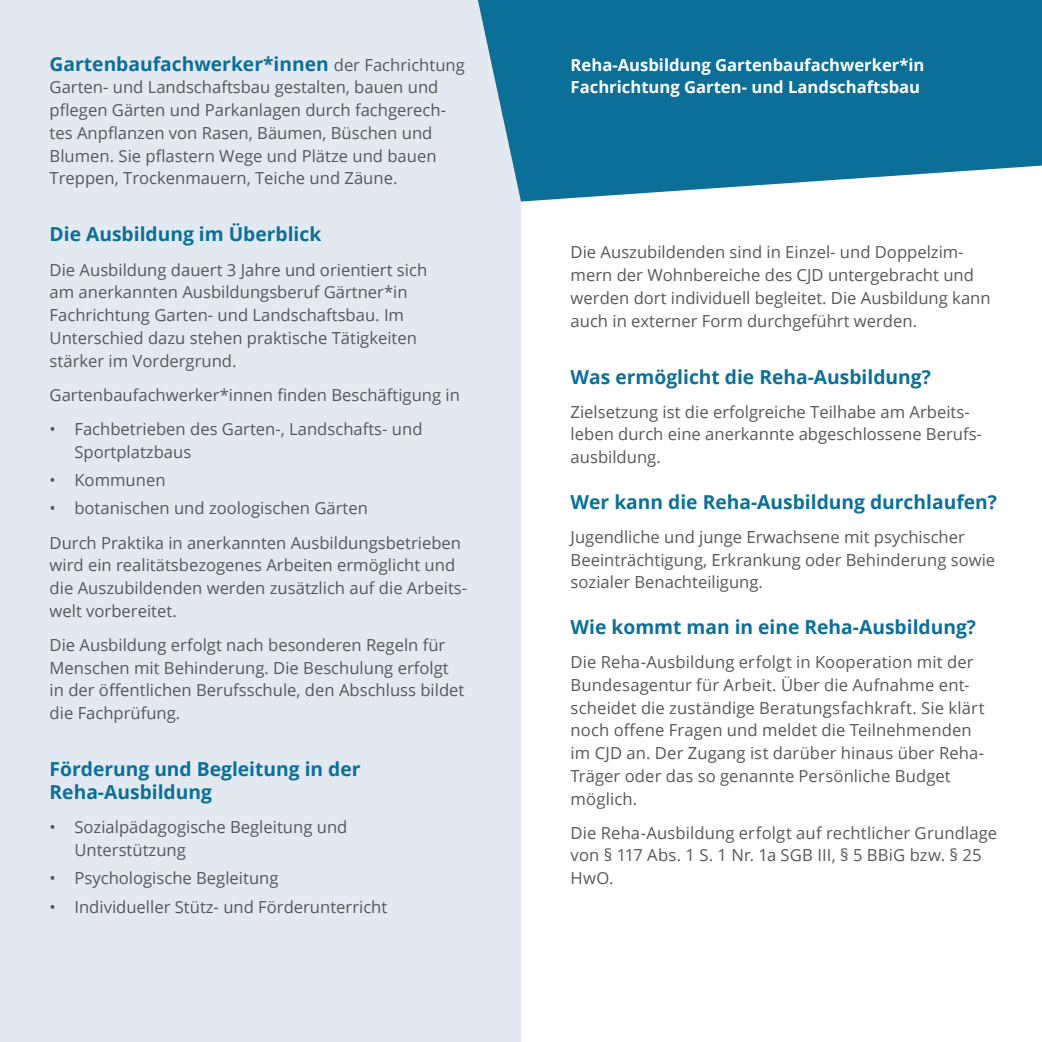
<style>
.page{position:relative;width:1042px;height:1042px;background:#fff}
.page>*{position:absolute;margin:0;border:0;box-sizing:border-box;transform-origin:0 0}
.Fließtext_Headline{font:700 19.25px "Open Sans";color:#0b6f98}
.Fließtext{font:700 19.25px/22.8px "Open Sans";color:#0b6f98}
.Fließtext-2{font:16.62px/22.8px "Open Sans";color:#57585a}
.Fließtext_Headline-2{font:16.62px/22.8px "Open Sans";color:#57585a}
.Störer_innen{font:700 16.62px "Open Sans";color:#fff}
.s1{font-weight:400;font-size:16.62px;color:#57585a}
</style>
<div class="page">
<div style="left:0;top:0;width:521px;height:1042px;background:#e3e9f0"></div>
<svg style="left:478px;top:0;width:564px;height:202px;background:#2880a4"></svg>
<p class="Fließtext_Headline" style="left:50px;top:50px;width:417px">Gartenbaufachwerker*innen <span class="s1">der Fachrichtung</span></p>
<p class="Fließtext_Headline-2" style="left:50px;top:76px;width:398px">Garten- und Landschaftsbau gestalten, bauen und pflegen Gärten und Parkanlagen durch fachgerech&shy;tes Anpflanzen von Rasen, Bäumen, Büschen und Blumen. Sie pflastern Wege und Plätze und bauen Treppen, Trockenmauern, Teiche und Zäune.</p>
<p class="Fließtext_Headline" style="left:50px;top:221px;width:273px">Die Ausbildung im Überblick</p>
<p class="Fließtext_Headline-2" style="left:50px;top:258px;width:379px">Die Ausbildung dauert 3 Jahre und orientiert sich am anerkannten Ausbildungsberuf Gärtner*in Fachrichtung Garten- und Landschaftsbau. Im Unterschied dazu stehen praktische Tätigkeiten stärker im Vordergrund.</p>
<p class="Fließtext_Headline-2" style="left:50px;top:383px;width:412px">Gartenbaufachwerker*innen finden Beschäftigung in</p>
<p class="Fließtext-2" style="left:74px;top:417px;width:350px;text-indent:-25px">• Fachbetrieben des Garten-, Landschafts- und<br>Sportplatzbaus</p>
<p class="Fließtext-2" style="left:50px;top:468px;width:117px">• Kommunen</p>
<p class="Fließtext-2" style="left:50px;top:496px;width:320px">• botanischen und zoologischen Gärten</p>
<p class="Fließtext_Headline-2" style="left:50px;top:531px;width:419px">Durch Praktika in anerkannten Ausbildungsbetrieben wird ein realitätsbezogenes Arbeiten ermöglicht und die Auszubildenden werden zusätzlich auf die Arbeits&shy;welt vorbereitet.</p>
<p class="Fließtext_Headline-2" style="left:50px;top:633px;width:416px">Die Ausbildung erfolgt nach besonderen Regeln für Menschen mit Behinderung. Die Beschulung erfolgt in der öffentlichen Berufsschule, den Abschluss bildet die Fachprüfung.</p>
<p class="Fließtext" style="left:50px;top:757px;width:312px">Förderung und Begleitung in der<br>Reha-Ausbildung</p>
<p class="Fließtext-2" style="left:74px;top:815px;width:274px;text-indent:-25px">• Sozialpädagogische Begleitung und<br>Unterstützung</p>
<p class="Fließtext-2" style="left:50px;top:866px;width:230px">• Psychologische Begleitung</p>
<p class="Fließtext-2" style="left:50px;top:895px;width:339px">• Individueller Stütz- und Förderunterricht</p>
<p class="Störer_innen" style="left:570px;top:53px;width:355px">Reha-Ausbildung Gartenbaufachwerker*in</p>
<p class="Störer_innen" style="left:570px;top:76px;width:351px">Fachrichtung Garten- und Landschaftsbau</p>
<p class="Fließtext-2" style="left:570px;top:241px;width:421px">Die Auszubildenden sind in Einzel- und Doppelzim&shy;mern der Wohnbereiche des CJD untergebracht und werden dort individuell begleitet. Die Ausbildung kann auch in externer Form durchgeführt werden.</p>
<p class="Fließtext_Headline" style="left:570px;top:363px;width:362px">Was ermöglicht die Reha-Ausbildung?</p>
<p class="Fließtext-2" style="left:570px;top:400px;width:413px">Zielsetzung ist die erfolgreiche Teilhabe am Arbeits&shy;leben durch eine anerkannte abgeschlossene Berufs&shy;ausbildung.</p>
<p class="Fließtext_Headline" style="left:570px;top:488px;width:428px">Wer kann die Reha-Ausbildung durchlaufen?</p>
<p class="Fließtext-2" style="left:570px;top:525px;width:396px">Jugendliche und junge Erwachsene mit psychischer</p>
<p class="Fließtext-2" style="left:570px;top:548px;width:426px">Beeinträchtigung, Erkrankung oder Behinderung sowie</p>
<p class="Fließtext-2" style="left:570px;top:570px;width:194px">sozialer Benachteiligung.</p>
<p class="Fließtext_Headline" style="left:570px;top:613px;width:407px">Wie kommt man in eine Reha-Ausbildung?</p>
<p class="Fließtext-2" style="left:570px;top:650px;width:415px">Die Reha-Ausbildung erfolgt in Kooperation mit der Bundesagentur für Arbeit. Über die Aufnahme ent&shy;scheidet die zuständige Beratungsfachkraft. Sie klärt noch offene Fragen und meldet die Teilnehmenden im CJD an. Der Zugang ist darüber hinaus über Reha-Träger oder das so genannte Persönliche Budget möglich.</p>
<p class="Fließtext-2" style="left:570px;top:821px;width:428px">Die Reha-Ausbildung erfolgt auf rechtlicher Grundlage von § 117 Abs. 1 S. 1 Nr. 1a SGB III, § 5 BBiG bzw. § 25<br>HwO.</p>
</div>
